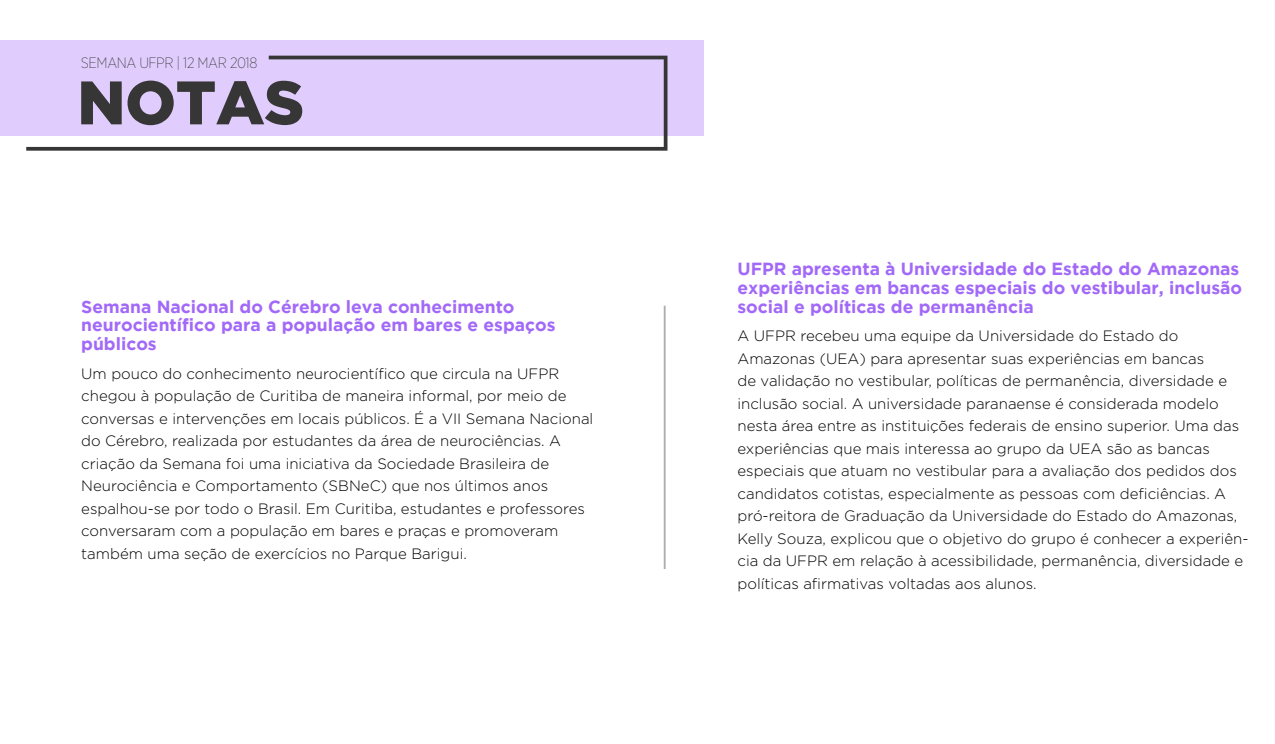
<style>
.page{position:relative;width:1275px;height:744px;background:#fff}
.page>*{position:absolute;margin:0;border:0;box-sizing:border-box;transform-origin:0 0}
.t1{font:900 61.25px "Gotham";letter-spacing:-.005em;color:#363636}
.t2{font:700 17.5px/18.8px "Gotham";color:#a269f8}
.t3{font:300 15px/22.5px "Gotham";color:#000}
.t4{font:200 15px "Gotham Narrow";letter-spacing:-.025em;color:#363636}
</style>
<div class="page">
<div style="left:0;top:41px;width:704px;height:95px;background:#e0cdfd"></div>
<svg style="left:26px;top:56px;width:642px;height:95px"></svg>
<hr style="left:664px;top:306px;width:2px;height:263px;background:#aeaeae">
<p class="t4" style="left:81px;top:53px;width:178px">SEMANA UFPR | 12 MAR 2018</p>
<h1 class="t1" style="left:77px;top:67px;width:228px">NOTAS</h1>
<p class="t2" style="left:81px;top:296px;width:476px">Semana Nacional do Cérebro leva conhecimento neurocientífico para a população em bares e espaços públicos</p>
<p class="t3" style="left:81px;top:362px;width:514px">Um pouco do conhecimento neurocientífico que circula na UFPR chegou à população de Curitiba de maneira informal, por meio de conversas e intervenções em locais públicos. É a VII Semana Nacional do Cérebro, realizada por estudantes da área de neurociências. A criação da Semana foi uma iniciativa da Sociedade Brasileira de Neurociência e Comportamento (SBNeC) que nos últimos anos espalhou-se por todo o Brasil. Em Curitiba, estudantes e professores conversaram com a população em bares e praças e promoveram também uma seção de exercícios no Parque Barigui.</p>
<p class="t2" style="left:738px;top:259px;width:506px">UFPR apresenta à Universidade do Estado do Amazonas experiências em bancas especiais do vestibular, inclusão social e políticas de permanência</p>
<p class="t3" style="left:738px;top:324px;width:512px">A UFPR recebeu uma equipe da Universidade do Estado do Amazonas (UEA) para apresentar suas experiências em bancas<br>de validação no vestibular, políticas de permanência, diversidade e inclusão social. A universidade paranaense é considerada modelo nesta área entre as instituições federais de ensino superior. Uma das experiências que mais interessa ao grupo da UEA são as bancas especiais que atuam no vestibular para a avaliação dos pedidos dos candidatos cotistas, especialmente as pessoas com deficiências. A pró-reitora de Graduação da Universidade do Estado do Amazonas, Kelly Souza, explicou que o objetivo do grupo é conhecer a experiên&shy;cia da UFPR em relação à acessibilidade, permanência, diversidade e políticas afirmativas voltadas aos alunos.</p>
</div>
